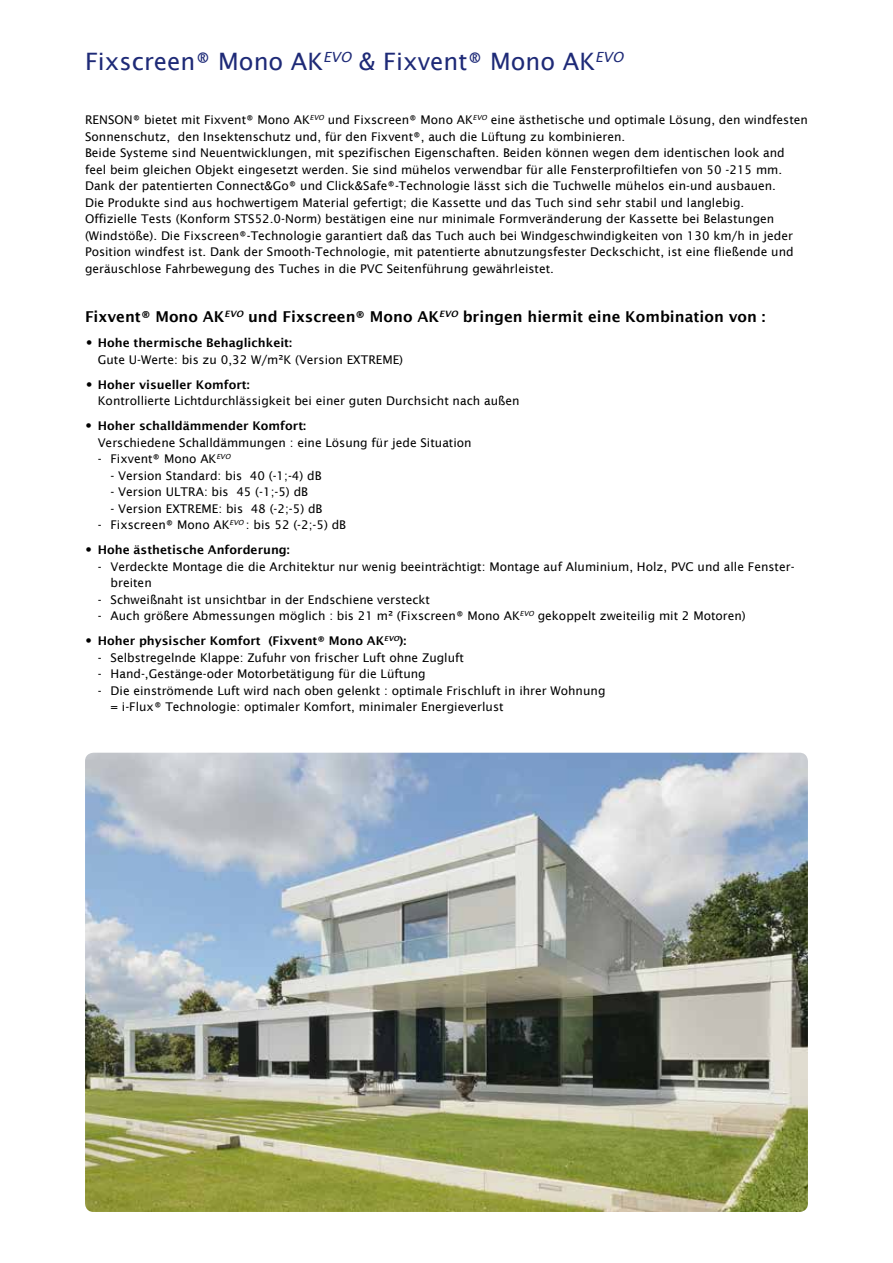
<style>
.page{position:relative;width:893px;height:1263px;background:#fff}
.page>*{position:absolute;margin:0;border:0;box-sizing:border-box;transform-origin:0 0}
.t1{font:24px "Lucida Sans";color:#1e2a77}
.t2{font:600 15px "Lucida Sans";color:#000}
.t3{font:12px/16.5px "Lucida Sans";color:#000}
.t4{font:600 12px "Lucida Sans";color:#000}
.s1{font-family:"Futura Std";font-weight:700}
.s2{font-weight:600}
.s3{font-family:"Futura Std"}
.s4{font-family:"Futura Std";font-weight:400}
</style>
<div class="page">
<img style="left:85px;top:753px;width:723px;height:459px">
<h1 class="t1" style="left:85px;top:47px;width:540px">Fixscreen® Mono AK<sup>EVO</sup> &amp; Fixvent® Mono AK<sup>EVO</sup></h1>
<p class="t3" style="left:85px;top:112px;width:724px">RENSON® bietet mit Fixvent® Mono AK<sup>EVO</sup> und Fixscreen® Mono AK<sup>EVO</sup> eine ästhetische und optimale Lösung, den windfesten Sonnenschutz, den Insektenschutz und, für den Fixvent®, auch die Lüftung zu kombinieren.<br>Beide Systeme sind Neuentwicklungen, mit spezifischen Eigenschaften. Beiden können wegen dem identischen look and feel beim gleichen Objekt eingesetzt werden. Sie sind mühelos verwendbar für alle Fensterprofiltiefen von 50 -215 mm.<br>Dank der patentierten Connect&amp;Go® und Click&amp;Safe®-Technologie lässt sich die Tuchwelle mühelos ein-und ausbauen.<br>Die Produkte sind aus hochwertigem Material gefertigt; die Kassette und das Tuch sind sehr stabil und langlebig.<br>Offizielle Tests (Konform STS52.0-Norm) bestätigen eine nur minimale Formveränderung der Kassette bei Belastungen (Windstöße). Die Fixscreen®-Technologie garantiert daß das Tuch auch bei Windgeschwindigkeiten von 130 km/h in jeder Position windfest ist. Dank der Smooth-Technologie, mit patentierte abnutzungsfester Deckschicht, ist eine fließende und geräuschlose Fahrbewegung des Tuches in die PVC Seitenführung gewährleistet.</p>
<p class="t2" style="left:85px;top:308px;width:682px">Fixvent® Mono AK<sup>EVO</sup> und Fixscreen® Mono AK<sup>EVO</sup> bringen hiermit eine Kombination von :</p>
<p class="t3" style="left:98px;top:335px;width:307px;text-indent:-13px"><span class="s1">•</span> <span class="s2">Hohe thermische Behaglichkeit:<br></span>Gute U-Werte: bis zu 0,32 W/m²K (Version EXTREME)</p>
<p class="t3" style="left:98px;top:376px;width:423px;text-indent:-13px"><span class="s1">•</span> <span class="s2">Hoher visueller Komfort:<br></span>Kontrollierte Lichtdurchlässigkeit bei einer guten Durchsicht nach außen</p>
<p class="t3" style="left:98px;top:418px;width:375px;text-indent:-13px"><span class="s3">•</span> <span class="s2">Hoher schalldämmender Komfort:<br></span>Verschiedene Schalldämmungen : eine Lösung für jede Situation</p>
<p class="t3" style="left:98px;top:451px;width:134px">- Fixvent® Mono AK<sup>EVO</sup></p>
<p class="t3" style="left:111px;top:467px;width:213px">- Version Standard: bis 40 (-1;-4) dB</p>
<p class="t3" style="left:111px;top:484px;width:199px">- Version ULTRA: bis 45 (-1;-5) dB</p>
<p class="t3" style="left:111px;top:500px;width:213px">- Version EXTREME: bis 48 (-2;-5) dB</p>
<p class="t3" style="left:98px;top:517px;width:250px">- Fixscreen® Mono AK<sup>EVO</sup> : bis 52 (-2;-5) dB</p>
<p class="t4" style="left:85px;top:543px;width:206px"><span class="s4">•</span> Hohe ästhetische Anforderung:</p>
<p class="t3" style="left:111px;top:558px;width:686px;text-indent:-13px">- Verdeckte Montage die die Architektur nur wenig beeinträchtigt: Montage auf Aluminium, Holz, PVC und alle Fenster&shy;breiten</p>
<p class="t3" style="left:98px;top:591px;width:334px">- Schweißnaht ist unsichtbar in der Endschiene versteckt</p>
<p class="t3" style="left:98px;top:608px;width:649px">- Auch größere Abmessungen möglich : bis 21 m² (Fixscreen® Mono AK<sup>EVO</sup> gekoppelt zweiteilig mit 2 Motoren)</p>
<p class="t4" style="left:85px;top:634px;width:323px"><span class="s4">•</span> Hoher physischer Komfort (Fixvent® Mono AK<sup>EVO</sup>):</p>
<p class="t3" style="left:98px;top:649px;width:368px">- Selbstregelnde Klappe: Zufuhr von frischer Luft ohne Zugluft</p>
<p class="t3" style="left:98px;top:666px;width:329px">- Hand-,Gestänge-oder Motorbetätigung für die Lüftung</p>
<p class="t3" style="left:111px;top:682px;width:496px;text-indent:-13px">- Die einströmende Luft wird nach oben gelenkt : optimale Frischluft in ihrer Wohnung = i-Flux® Technologie: optimaler Komfort, minimaler Energieverlust</p>
</div>
